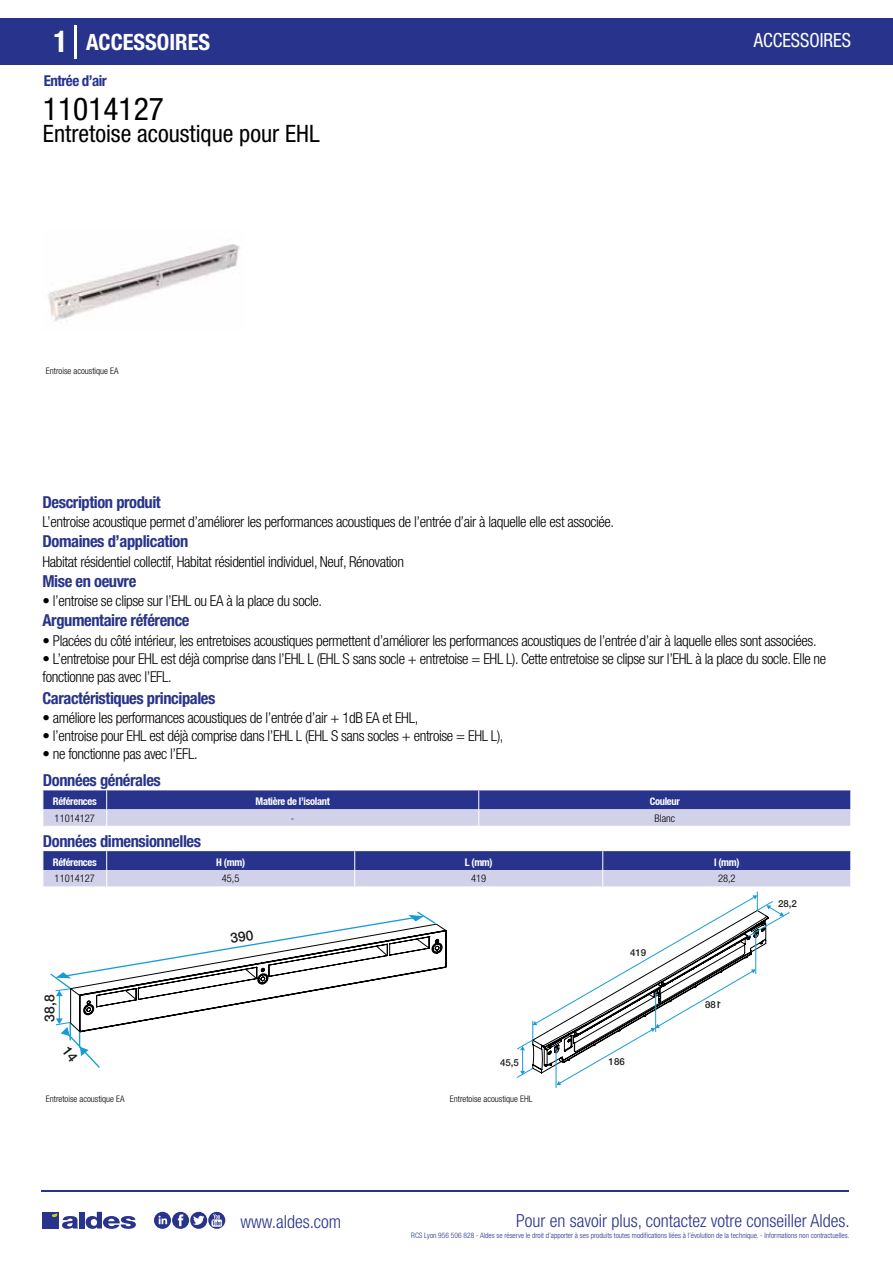
<style>
.page{position:relative;width:893px;height:1263px;background:#fff}
.page>*{position:absolute;margin:0;border:0;box-sizing:border-box;transform-origin:0 0}
.t1{font:condensed 31.5px "Helvetica Neue LT Std";color:#000}
.t2{font:condensed 24px "Helvetica Neue LT Std";color:#000}
.t3{font:700 condensed 22.5px "Helvetica Neue LT Std";color:#fff}
.t4{font:condensed 19.5px "Helvetica Neue LT Std";color:#fff;scale:.95 1}
.t5{font:300 condensed 18px "Helvetica Neue";color:#28348b}
.t6{font:700 condensed 16.5px "Helvetica Neue LT Std";letter-spacing:-.025em;color:#28348b}
.t7{font:300 condensed 15px/18px "Helvetica Neue LT Std";letter-spacing:-.025em;color:#000}
.t8{font:700 condensed 15px "Helvetica Neue LT Std";letter-spacing:-.035em;color:#28348b}
.t9{font:500 13.95px "Helvetica Neue";color:#1e1e1c}
.t10{font:700 condensed 10.5px "Helvetica Neue";letter-spacing:-.03em;color:#fff}
.t11{font:300 condensed 10.5px "Helvetica Neue";color:#000}
.t12{font:500 9.75px "Helvetica Neue";color:#1e1e1c}
.t13{font:300 condensed 9px "Helvetica Neue";color:#000}
.t14{font:300 condensed 7.5px "Helvetica Neue";color:#28348b}
.s1{font-size:30px}
</style>
<div class="page">
<div style="left:0;top:18px;width:893px;height:46px;background:#28348b"></div>
<hr style="left:74px;top:25px;width:2px;height:33px;background:#fff">
<img style="left:48px;top:244px;width:192px;height:78px">
<svg style="left:43px;top:790px;width:808px;height:36px;background:#7b81b9"></svg>
<svg style="left:43px;top:851px;width:808px;height:36px;background:#7a80b8"></svg>
<hr style="left:41px;top:1190px;width:808px;height:1px;background:#28348b">
<svg style="left:154px;top:1212px;width:71px;height:17px"></svg>
<div style="left:42px;top:1212px;width:17px;height:16px;background:#28348b"></div>
<div style="left:79px;top:1212px;width:5px;height:16px;background:#28348b"></div>
<svg style="left:86px;top:1212px;width:50px;height:17px"></svg>
<svg style="left:52px;top:1213px;width:26px;height:16px"></svg>
<svg style="left:50px;top:911px;width:397px;height:157px"></svg>
<svg style="left:532px;top:895px;width:252px;height:190px"></svg>
<h3 class="t3" style="left:54px;top:28px;width:158px"><span class="s1">1</span> ACCESSOIRES</h3>
<h3 class="t4" style="left:754px;top:29px;width:104px">ACCESSOIRES</h3>
<p class="t8" style="left:44px;top:71px;width:65px">Entrée d’air</p>
<h1 class="t1" style="left:43px;top:91px;width:122px">11014127</h1>
<h2 class="t2" style="left:43px;top:120px;width:278px">Entretoise acoustique pour EHL</h2>
<p class="t13" style="left:46px;top:365px;width:74px">Entroise acoustique EA</p>
<p class="t6" style="left:43px;top:492px;width:120px">Description produit</p>
<p class="t6" style="left:43px;top:531px;width:147px">Domaines d’application</p>
<p class="t6" style="left:43px;top:571px;width:95px">Mise en oeuvre</p>
<p class="t7" style="left:43px;top:513px;width:573px">L’entroise acoustique permet d’améliorer les performances acoustiques de l’entrée d’air à laquelle elle est associée.</p>
<p class="t7" style="left:43px;top:552px;width:363px">Habitat résidentiel collectif, Habitat résidentiel individuel, Neuf, Rénovation</p>
<p class="t7" style="left:43px;top:592px;width:281px">• l’entroise se clipse sur l’EHL ou EA à la place du socle.</p>
<p class="t6" style="left:43px;top:610px;width:149px">Argumentaire référence</p>
<p class="t7" style="left:43px;top:631px;width:776px">• Placées du côté intérieur, les entretoises acoustiques permettent d’améliorer les performances acoustiques de l’entrée d’air à laquelle elles sont associées.</p>
<p class="t7" style="left:43px;top:649px;width:785px">• L’entretoise pour EHL est déjà comprise dans l’EHL L (EHL S sans socle + entretoise = EHL L). Cette entretoise se clipse sur l’EHL à la place du socle. Elle ne fonctionne pas avec l’EFL.</p>
<p class="t6" style="left:43px;top:688px;width:174px">Caractéristiques principales</p>
<p class="t7" style="left:43px;top:709px;width:377px">• améliore les performances acoustiques de l’entrée d’air + 1dB EA et EHL,</p>
<p class="t7" style="left:43px;top:727px;width:462px">• l’entroise pour EHL est déjà comprise dans l’EHL L (EHL S sans socles + entroise = EHL L),</p>
<p class="t7" style="left:43px;top:745px;width:157px">• ne fonctionne pas avec l’EFL.</p>
<p class="t6" style="left:43px;top:770px;width:119px">Données générales</p>
<p class="t10" style="left:53px;top:795px;width:45px">Références</p>
<p class="t10" style="left:256px;top:795px;width:76px">Matière de l’isolant</p>
<p class="t10" style="left:650px;top:795px;width:32px">Couleur</p>
<p class="t11" style="left:55px;top:812px;width:42px">11014127</p>
<p class="t11" style="left:291px;top:812px;width:5px">-</p>
<p class="t11" style="left:654px;top:812px;width:22px">Blanc</p>
<p class="t6" style="left:43px;top:831px;width:160px">Données dimensionnelles</p>
<p class="t10" style="left:53px;top:855px;width:45px">Références</p>
<p class="t10" style="left:216px;top:855px;width:30px">H (mm)</p>
<p class="t10" style="left:465px;top:855px;width:29px">L (mm)</p>
<p class="t10" style="left:714px;top:855px;width:27px">l (mm)</p>
<p class="t11" style="left:55px;top:873px;width:42px">11014127</p>
<p class="t11" style="left:222px;top:873px;width:19px">45,5</p>
<p class="t11" style="left:471px;top:873px;width:17px">419</p>
<p class="t11" style="left:718px;top:873px;width:19px">28,2</p>
<p class="t9" style="left:41px;top:1021px;width:29px;rotate:-90deg">38,8</p>
<p class="t12" style="left:500px;top:1057px;width:20px">45,5</p>
<p class="t13" style="left:46px;top:1093px;width:80px">Entretoise acoustique EA</p>
<p class="t13" style="left:450px;top:1093px;width:84px">Entretoise acoustique EHL</p>
<p class="t12" style="left:630px;top:947px;width:18px">419</p>
<p class="t12" style="left:609px;top:1056px;width:18px">186</p>
<p class="t12" style="left:778px;top:898px;width:20px">28,2</p>
<p class="t5" style="left:240px;top:1211px;width:102px">www.aldes.com</p>
<p class="t5" style="left:516px;top:1211px;width:335px">Pour en savoir plus, contactez votre conseiller Aldes.</p>
<p class="t14" style="left:411px;top:1230px;width:440px">RCS Lyon 956 506 828 - Aldes se réserve le droit d’apporter à ses produits toutes modifications liées à l’évolution de la technique. - Informations non contractuelles.</p>
</div>
